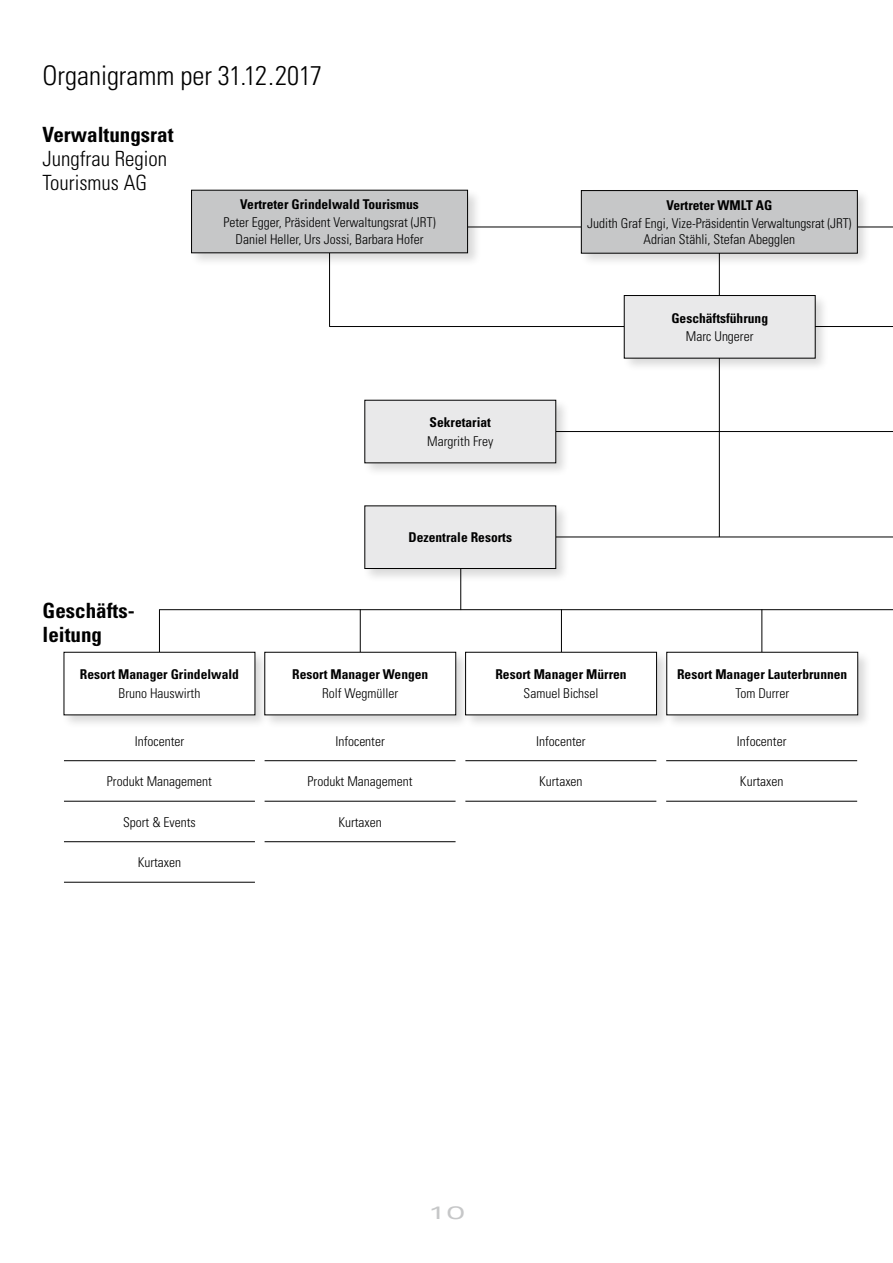
<style>
.page{position:relative;width:893px;height:1263px;background:#fff}
.page>*{position:absolute;margin:0;border:0;box-sizing:border-box;transform-origin:0 0}
.t1{font:300 condensed 27px "Univers LT Std";color:#000}
.t2{font:700 condensed 21px/24px "Univers LT Std";color:#000}
.t3{font:300 condensed 21px/24px "Univers LT Std";color:#000}
.t4{font:expanded 18px "Univers LT Std";color:#c6c7c8;scale:1.4 1}
.t5{font:300 condensed 13.5px/16.2px "Univers LT Std";color:#000;text-align:center}
.t6{font:700 condensed 13.5px "Univers LT Std";color:#000}
</style>
<div class="page">
<hr style="left:431px;top:431px;width:462px;height:1px;background:#000">
<hr style="left:431px;top:537px;width:462px;height:1px;background:#000">
<hr style="left:231px;top:227px;width:662px;height:1px;background:#000">
<hr style="left:330px;top:326px;width:563px;height:1px;background:#000">
<hr style="left:159px;top:609px;width:734px;height:1px;background:#000">
<hr style="left:329px;top:205px;width:1px;height:122px;background:#000">
<hr style="left:460px;top:519px;width:1px;height:91px;background:#000">
<hr style="left:159px;top:609px;width:1px;height:91px;background:#000">
<hr style="left:360px;top:609px;width:1px;height:91px;background:#000">
<hr style="left:561px;top:609px;width:1px;height:91px;background:#000">
<hr style="left:761px;top:609px;width:1px;height:91px;background:#000">
<hr style="left:719px;top:205px;width:1px;height:332px;background:#000">
<div style="left:189px;top:188px;width:293px;height:79px;background:#000;opacity:.15"></div>
<div style="left:192px;top:190px;width:276px;height:63px;background:#c6c7c8"></div>
<div style="left:579px;top:188px;width:293px;height:80px;background:#000;opacity:.15"></div>
<div style="left:581px;top:191px;width:276px;height:62px;background:#c6c7c8"></div>
<div style="left:581px;top:190px;width:276px;height:63px;border:1px solid #000"></div>
<div style="left:622px;top:293px;width:208px;height:79px;background:#000;opacity:.15"></div>
<div style="left:624px;top:295px;width:191px;height:63px;background:#e9e9ea"></div>
<div style="left:624px;top:295px;width:191px;height:63px;border:1px solid #000"></div>
<div style="left:362px;top:398px;width:208px;height:79px;background:#000;opacity:.15"></div>
<div style="left:365px;top:400px;width:191px;height:63px;background:#e9e9ea"></div>
<div style="left:362px;top:503px;width:208px;height:80px;background:#000;opacity:.15"></div>
<div style="left:365px;top:506px;width:191px;height:62px;background:#e9e9ea"></div>
<div style="left:365px;top:506px;width:191px;height:63px;border:1px solid #000"></div>
<div style="left:62px;top:650px;width:207px;height:79px;background:#000;opacity:.15"></div>
<div style="left:64px;top:652px;width:191px;height:63px;background:#fff"></div>
<hr style="left:64px;top:760px;width:191px;height:1px;background:#000">
<hr style="left:64px;top:801px;width:191px;height:1px;background:#000">
<hr style="left:64px;top:841px;width:191px;height:1px;background:#000">
<hr style="left:64px;top:882px;width:191px;height:1px;background:#000">
<hr style="left:265px;top:760px;width:191px;height:1px;background:#000">
<hr style="left:265px;top:801px;width:191px;height:1px;background:#000">
<hr style="left:265px;top:841px;width:191px;height:1px;background:#000">
<div style="left:262px;top:650px;width:208px;height:79px;background:#000;opacity:.15"></div>
<div style="left:265px;top:652px;width:191px;height:63px;background:#fff"></div>
<hr style="left:465px;top:760px;width:191px;height:1px;background:#000">
<hr style="left:465px;top:801px;width:191px;height:1px;background:#000">
<div style="left:463px;top:650px;width:208px;height:79px;background:#000;opacity:.15"></div>
<div style="left:466px;top:652px;width:191px;height:63px;background:#fff"></div>
<hr style="left:666px;top:760px;width:191px;height:1px;background:#000">
<hr style="left:666px;top:801px;width:191px;height:1px;background:#000">
<div style="left:664px;top:650px;width:208px;height:79px;background:#000;opacity:.15"></div>
<div style="left:667px;top:652px;width:191px;height:63px;background:#fff"></div>
<h1 class="t1" style="left:43px;top:59px;width:281px">Organigramm per 31.12.2017</h1>
<h2 class="t2" style="left:43px;top:122px;width:133px">Verwaltungsrat</h2>
<h2 class="t3" style="left:43px;top:147px;width:126px">Jungfrau Region<br>Tourismus AG</h2>
<p class="t6" style="left:240px;top:196px;width:180px">Vertreter Grindelwald Tourismus</p>
<p class="t5" style="left:223px;top:215px;width:214px">Peter Egger, Präsident Verwaltungsrat (JRT)<br>Daniel Heller, Urs Jossi, Barbara Hofer</p>
<p class="t6" style="left:430px;top:414px;width:63px">Sekretariat</p>
<p class="t5" style="left:427px;top:433px;width:67px">Margrith Frey</p>
<p class="t6" style="left:409px;top:529px;width:105px">Dezentrale Resorts</p>
<p class="t6" style="left:666px;top:196px;width:107px">Vertreter WMLT AG</p>
<p class="t5" style="left:587px;top:215px;width:266px">Judith Graf Engi, Vize-Präsidentin Verwaltungsrat (JRT)<br>Adrian Stähli, Stefan Abegglen</p>
<p class="t6" style="left:671px;top:309px;width:98px">Geschäftsführung</p>
<p class="t5" style="left:686px;top:328px;width:69px">Marc Ungerer</p>
<h2 class="t2" style="left:43px;top:598px;width:94px">Geschäfts&shy;leitung</h2>
<p class="t6" style="left:80px;top:666px;width:160px">Resort Manager Grindelwald</p>
<p class="t5" style="left:119px;top:685px;width:83px">Bruno Hauswirth</p>
<p class="t5" style="left:135px;top:733px;width:51px">Infocenter</p>
<p class="t5" style="left:107px;top:773px;width:106px">Produkt Management</p>
<p class="t5" style="left:123px;top:814px;width:74px">Sport &amp; Events</p>
<p class="t5" style="left:138px;top:854px;width:45px">Kurtaxen</p>
<p class="t6" style="left:292px;top:666px;width:138px">Resort Manager Wengen</p>
<p class="t5" style="left:322px;top:685px;width:78px">Rolf Wegmüller</p>
<p class="t5" style="left:335px;top:733px;width:51px">Infocenter</p>
<p class="t5" style="left:308px;top:773px;width:106px">Produkt Management</p>
<p class="t5" style="left:338px;top:814px;width:45px">Kurtaxen</p>
<p class="t6" style="left:495px;top:666px;width:133px">Resort Manager Mürren</p>
<p class="t5" style="left:524px;top:685px;width:76px">Samuel Bichsel</p>
<p class="t5" style="left:536px;top:733px;width:51px">Infocenter</p>
<p class="t5" style="left:539px;top:773px;width:45px">Kurtaxen</p>
<p class="t6" style="left:677px;top:666px;width:172px">Resort Manager Lauterbrunnen</p>
<p class="t5" style="left:735px;top:685px;width:55px">Tom Durrer</p>
<p class="t5" style="left:737px;top:733px;width:51px">Infocenter</p>
<p class="t5" style="left:740px;top:773px;width:45px">Kurtaxen</p>
<h3 class="t4" style="left:428px;top:1202px;width:28px">10</h3>
</div>
